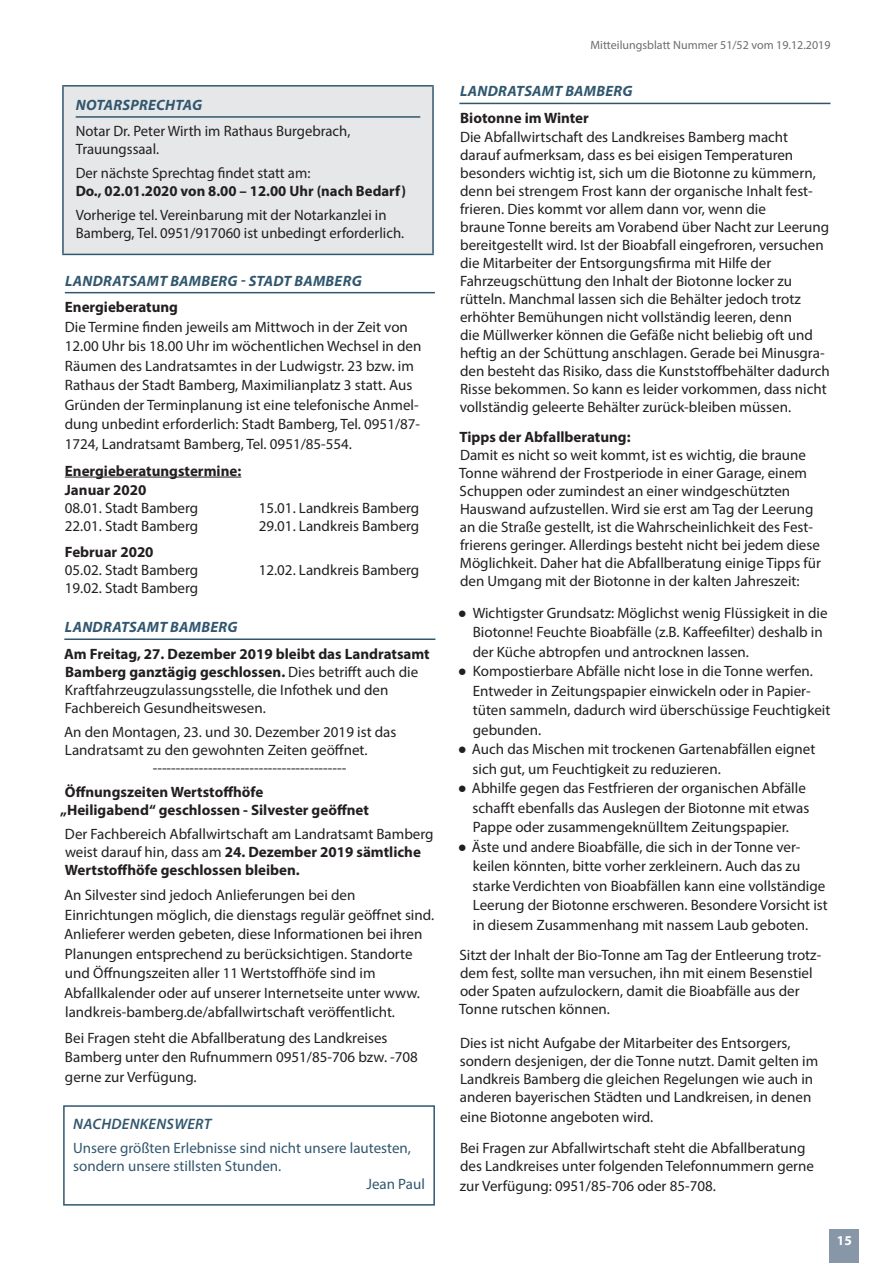
<style>
.page{position:relative;width:872px;height:1263px;background:#fff}
.page>*{position:absolute;margin:0;border:0;box-sizing:border-box;transform-origin:0 0}
.Fließtext{font:italic 600 15.15px "Myriad Pro";letter-spacing:.02em;color:#31576f}
.Fließtext-2{font:15px/18px "Myriad Pro";color:#231f20}
.Überschrift_H2{font:15px/19.5px "Myriad Pro";color:#231f20}
.Fließtext-3{font:700 15px/18px "Myriad Pro";color:#231f20}
.Überschrift_H2-2{font:700 15px "Myriad Pro";color:#231f20}
.Einladung{font:15px/18px "Myriad Pro";color:#31576f}
.Überschrift_H1{font:italic 700 15px "Myriad Pro";letter-spacing:.02em;color:#31576f}
.t1{font:700 13.5px "Myriad Pro";color:#fff}
.t2{font:12px "Myriad Pro";color:#6c6d70}
.s1{font-weight:400}
.s2{font-weight:700}
.s3{font-family:"Arial"}
</style>
<div class="page">
<hr style="left:64px;top:638px;width:371px;height:2px;background:#31576f">
<hr style="left:65px;top:292px;width:370px;height:1px;background:#31576f">
<hr style="left:65px;top:477px;width:176px;height:1px;background:#231f20">
<div style="left:63px;top:86px;width:370px;height:168px;background:#e6e7e9"></div>
<hr style="left:62px;top:87px;width:2px;height:167px;background:#31576f">
<hr style="left:62px;top:85px;width:372px;height:2px;background:#31576f">
<hr style="left:432px;top:87px;width:2px;height:167px;background:#31576f">
<hr style="left:62px;top:254px;width:372px;height:1px;background:#31576f">
<hr style="left:76px;top:116px;width:344px;height:2px;background:#31576f">
<div style="left:63px;top:1105px;width:372px;height:100px;border:2px solid #31576f"></div>
<hr style="left:459px;top:103px;width:371px;height:1px;background:#31576f">
<div style="left:829px;top:1229px;width:30px;height:34px;background:#8797a8"></div>
<p class="Überschrift_H1" style="left:76px;top:95px;width:128px">NOTARSPRECHTAG</p>
<p class="Fließtext-2" style="left:76px;top:122px;width:276px">Notar Dr. Peter Wirth im Rathaus Burgebrach,</p>
<p class="Fließtext-2" style="left:76px;top:140px;width:85px">Trauungssaal.</p>
<p class="Fließtext-2" style="left:76px;top:164px;width:236px">Der nächste Sprechtag findet statt am:</p>
<p class="Fließtext-3" style="left:76px;top:182px;width:332px">Do., 02.01.2020 von 8.00 – 12.00 Uhr (nach Bedarf)</p>
<p class="Fließtext-2" style="left:76px;top:206px;width:330px">Vorherige tel. Vereinbarung mit der Notarkanzlei in<br>Bamberg, Tel. 0951/917060 ist unbedingt erforderlich.</p>
<p class="Überschrift_H1" style="left:65px;top:271px;width:298px">LANDRATSAMT BAMBERG - STADT BAMBERG</p>
<p class="Überschrift_H2-2" style="left:65px;top:297px;width:115px">Energieberatung</p>
<p class="Überschrift_H2" style="left:65px;top:316px;width:344px">Die Termine finden jeweils am Mittwoch in der Zeit von</p>
<p class="Überschrift_H2" style="left:65px;top:336px;width:358px">12.00 Uhr bis 18.00 Uhr im wöchentlichen Wechsel in den Räumen des Landratsamtes in der Ludwigstr. 23 bzw. im Rathaus der Stadt Bamberg, Maximilianplatz 3 statt. Aus Gründen der Terminplanung ist eine telefonische Anmel&shy;dung unbedint erforderlich: Stadt Bamberg, Tel. 0951/87- 1724, Landratsamt Bamberg, Tel. 0951/85-554.</p>
<p class="Überschrift_H2-2" style="left:65px;top:461px;width:178px">Energieberatungstermine:</p>
<p class="Überschrift_H2-2" style="left:65px;top:480px;width:83px">Januar 2020</p>
<p class="Überschrift_H2" style="left:65px;top:498px;width:135px">08.01. Stadt Bamberg</p>
<p class="Überschrift_H2" style="left:259px;top:498px;width:162px">15.01. Landkreis Bamberg</p>
<p class="Überschrift_H2" style="left:65px;top:516px;width:135px">22.01. Stadt Bamberg</p>
<p class="Überschrift_H2" style="left:259px;top:516px;width:162px">29.01. Landkreis Bamberg</p>
<p class="Überschrift_H2-2" style="left:65px;top:542px;width:90px">Februar 2020</p>
<p class="Überschrift_H2" style="left:65px;top:559px;width:135px">05.02. Stadt Bamberg</p>
<p class="Überschrift_H2" style="left:259px;top:559px;width:162px">12.02. Landkreis Bamberg</p>
<p class="Überschrift_H2" style="left:65px;top:577px;width:135px">19.02. Stadt Bamberg</p>
<p class="Überschrift_H1" style="left:65px;top:617px;width:174px">LANDRATSAMT BAMBERG</p>
<p class="Fließtext-3" style="left:64px;top:644px;width:367px">Am Freitag, 27. Dezember 2019 bleibt das Landratsamt<br>Bamberg ganztägig geschlossen. <span class="s1">Dies betrifft auch die<br>Kraftfahrzeugzulassungsstelle, die Infothek und den</span></p>
<p class="Fließtext-2" style="left:65px;top:698px;width:202px">Fachbereich Gesundheitswesen.</p>
<p class="Fließtext-2" style="left:64px;top:722px;width:334px">An den Montagen, 23. und 30. Dezember 2019 ist das</p>
<p class="Fließtext-2" style="left:65px;top:740px;width:304px">Landratsamt zu den gewohnten Zeiten geöffnet.</p>
<p class="Fließtext-2" style="left:153px;top:758px;width:195px">------------------------------------------</p>
<p class="Fließtext-3" style="left:65px;top:782px;width:200px">Öffnungszeiten Wertstoffhöfe</p>
<p class="Fließtext-3" style="left:60px;top:800px;width:310px">„Heiligabend“ geschlossen - Silvester geöffnet</p>
<p class="Fließtext-2" style="left:65px;top:824px;width:370px">Der Fachbereich Abfallwirtschaft am Landratsamt Bamberg weist darauf hin, dass am <span class="s2">24. Dezember 2019 sämtliche<br>Wertstoffhöfe geschlossen bleiben.</span></p>
<p class="Fließtext-2" style="left:64px;top:886px;width:293px">An Silvester sind jedoch Anlieferungen bei den</p>
<p class="Fließtext-2" style="left:65px;top:905px;width:371px">Einrichtungen möglich, die dienstags regulär geöffnet sind.</p>
<p class="Fließtext-2" style="left:64px;top:924px;width:360px;line-height:19.5px">Anlieferer werden gebeten, diese Informationen bei ihren<br>Planungen entsprechend zu berücksichtigen. Standorte und Öffnungszeiten aller 11 Wertstoffhöfe sind im</p>
<p class="Fließtext-2" style="left:64px;top:983px;width:357px;line-height:19.5px">Abfallkalender oder auf unserer Internetseite unter www. landkreis-bamberg.de/abfallwirtschaft veröffentlicht.</p>
<p class="Fließtext-2" style="left:65px;top:1028px;width:324px">Bei Fragen steht die Abfallberatung des Landkreises</p>
<p class="Fließtext-2" style="left:65px;top:1047px;width:354px;line-height:19.5px">Bamberg unter den Rufnummern 0951/85-706 bzw. -708 gerne zur Verfügung.</p>
<p class="Fließtext" style="left:73px;top:1115px;width:140px">NACHDENKENSWERT</p>
<p class="Einladung" style="left:73px;top:1139px;width:339px">Unsere größten Erlebnisse sind nicht unsere lautesten, sondern unsere stillsten Stunden.</p>
<p class="Einladung" style="left:366px;top:1175px;width:60px">Jean Paul</p>
<p class="t2" style="left:590px;top:38px;width:242px">Mitteilungsblatt Nummer 51/52 vom 19.12.2019</p>
<p class="Überschrift_H1" style="left:460px;top:81px;width:174px">LANDRATSAMT BAMBERG</p>
<p class="Überschrift_H2-2" style="left:460px;top:108px;width:130px">Biotonne im Winter</p>
<p class="Fließtext-2" style="left:460px;top:128px;width:330px">Die Abfallwirtschaft des Landkreises Bamberg macht</p>
<p class="Fließtext-2" style="left:460px;top:146px;width:357px">darauf aufmerksam, dass es bei eisigen Temperaturen besonders wichtig ist, sich um die Biotonne zu kümmern, denn bei strengem Frost kann der organische Inhalt fest&shy;frieren. Dies kommt vor allem dann vor, wenn die</p>
<p class="Fließtext-2" style="left:460px;top:218px;width:371px">braune Tonne bereits am Vorabend über Nacht zur Leerung bereitgestellt wird. Ist der Bioabfall eingefroren, versuchen die Mitarbeiter der Entsorgungsfirma mit Hilfe der</p>
<p class="Fließtext-2" style="left:460px;top:272px;width:371px">Fahrzeugschüttung den Inhalt der Biotonne locker zu rütteln. Manchmal lassen sich die Behälter jedoch trotz erhöhter Bemühungen nicht vollständig leeren, denn<br>die Müllwerker können die Gefäße nicht beliebig oft und heftig an der Schüttung anschlagen. Gerade bei Minusgra&shy;den besteht das Risiko, dass die Kunststoffbehälter dadurch Risse bekommen. So kann es leider vorkommen, dass nicht vollständig geleerte Behälter zurück-bleiben müssen.</p>
<p class="Überschrift_H2-2" style="left:459px;top:427px;width:173px">Tipps der Abfallberatung:</p>
<p class="Fließtext-2" style="left:459px;top:446px;width:349px;text-align:justify">Damit es nicht so weit kommt, ist es wichtig, die braune Tonne während der Frostperiode in einer Garage, einem Schuppen oder zumindest an einer windgeschützten</p>
<p class="Fließtext-2" style="left:460px;top:500px;width:363px">Hauswand aufzustellen. Wird sie erst am Tag der Leerung an die Straße gestellt, ist die Wahrscheinlichkeit des Fest&shy;frierens geringer. Allerdings besteht nicht bei jedem diese Möglichkeit. Daher hat die Abfallberatung einige Tipps für den Umgang mit der Biotonne in der kalten Jahreszeit:</p>
<p class="Fließtext-2" style="left:473px;top:603px;width:356px;line-height:19.5px;text-indent:-15px"><span class="s3">●</span> Wichtigster Grundsatz: Möglichst wenig Flüssigkeit in die<br>Biotonne! Feuchte Bioabfälle (z.B. Kaffeefilter) deshalb in der Küche abtropfen und antrocknen lassen.</p>
<p class="Fließtext-2" style="left:473px;top:661px;width:359px;line-height:19.5px;text-indent:-15px"><span class="s3">●</span> Kompostierbare Abfälle nicht lose in die Tonne werfen.<br>Entweder in Zeitungspapier einwickeln oder in Papier&shy;tüten sammeln, dadurch wird überschüssige Feuchtigkeit gebunden.</p>
<p class="Fließtext-2" style="left:472px;top:739px;width:344px;line-height:19.5px;text-indent:-15px"><span class="s3">●</span> Auch das Mischen mit trockenen Gartenabfällen eignet sich gut, um Feuchtigkeit zu reduzieren.</p>
<p class="Fließtext-2" style="left:472px;top:778px;width:338px;line-height:19.5px;text-indent:-15px"><span class="s3">●</span> Abhilfe gegen das Festfrieren der organischen Abfälle schafft ebenfalls das Auslegen der Biotonne mit etwas<br>Pappe oder zusammengeknülltem Zeitungspapier.</p>
<p class="Fließtext-2" style="left:472px;top:837px;width:357px;line-height:19.5px;text-indent:-15px"><span class="s3">●</span> Äste und andere Bioabfälle, die sich in der Tonne ver&shy;keilen könnten, bitte vorher zerkleinern. Auch das zu starke Verdichten von Bioabfällen kann eine vollständige Leerung der Biotonne erschweren. Besondere Vorsicht ist in diesem Zusammenhang mit nassem Laub geboten.</p>
<p class="Fließtext-2" style="left:459px;top:946px;width:364px">Sitzt der Inhalt der Bio-Tonne am Tag der Entleerung trotz&shy;dem fest, sollte man versuchen, ihn mit einem Besenstiel oder Spaten aufzulockern, damit die Bioabfälle aus der Tonne rutschen können.</p>
<p class="Fließtext-2" style="left:460px;top:1034px;width:360px">Dies ist nicht Aufgabe der Mitarbeiter des Entsorgers, sondern desjenigen, der die Tonne nutzt. Damit gelten im Landkreis Bamberg die gleichen Regelungen wie auch in anderen bayerischen Städten und Landkreisen, in denen</p>
<p class="Fließtext-2" style="left:460px;top:1108px;width:195px">eine Biotonne angeboten wird.</p>
<p class="Fließtext-2" style="left:460px;top:1139px;width:355px">Bei Fragen zur Abfallwirtschaft steht die Abfallberatung des Landkreises unter folgenden Telefonnummern gerne</p>
<p class="Fließtext-2" style="left:460px;top:1177px;width:257px">zur Verfügung: 0951/85-706 oder 85-708.</p>
<p class="t1" style="left:837px;top:1231px;width:16px">15</p>
</div>
